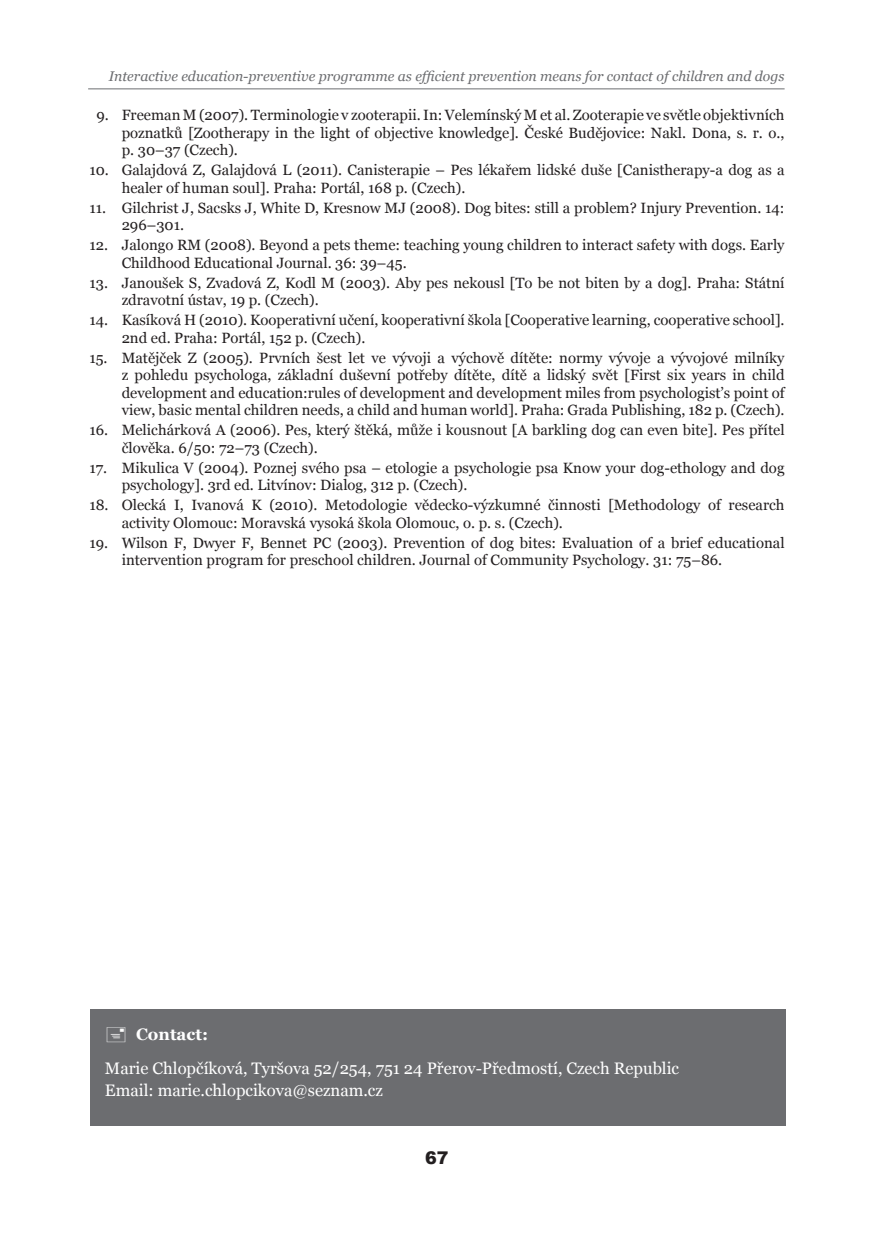
<style>
.page{position:relative;width:874px;height:1241px;background:#fff}
.page>*{position:absolute;margin:0;border:0;box-sizing:border-box;transform-origin:0 0}
.t1{font:900 17.5px "Arial";color:#231f20}
.t2{font:16.62px/22.8px "Georgia";color:#fff}
.t3{font:700 16.62px "Georgia";color:#fff}
.t4{font:14.88px/17.5px "Georgia";color:#231f20}
.t5{font:italic 14px "Georgia";color:#6c6d70}
</style>
<div class="page">
<div style="left:90px;top:1009px;width:694px;height:116px;background:#6c6d70"></div>
<hr style="left:88px;top:88px;width:696px;height:1px;background:#6c6d70">
<p class="t5" style="left:109px;top:67px;width:677px">Interactive education-preventive programme as efficient prevention means for contact of children and dogs</p>
<p class="t4" style="left:122px;top:107px;width:664px;text-align:justify;text-indent:-25px">9. Freeman M (2007). Terminologie v zooterapii. In: Velemínský M et al. Zooterapie ve světle objektivních poznatků [Zootherapy in the light of objective knowledge]. České Budějovice: Nakl. Dona, s. r. o., p. 30–37 (Czech).</p>
<p class="t4" style="left:122px;top:162px;width:664px;text-indent:-32px">10. Galajdová Z, Galajdová L (2011). Canisterapie – Pes lékařem lidské duše [Canistherapy-a dog as a healer of human soul]. Praha: Portál, 168 p. (Czech).</p>
<p class="t4" style="left:122px;top:199px;width:664px;text-indent:-32px">11. Gilchrist J, Sacsks J, White D, Kresnow MJ (2008). Dog bites: still a problem? Injury Prevention. 14:<br>296–301.</p>
<p class="t4" style="left:122px;top:237px;width:664px;text-indent:-32px">12. Jalongo RM (2008). Beyond a pets theme: teaching young children to interact safety with dogs. Early<br>Childhood Educational Journal. 36: 39–45.</p>
<p class="t4" style="left:122px;top:274px;width:664px;text-indent:-32px">13. Janoušek S, Zvadová Z, Kodl M (2003). Aby pes nekousl [To be not biten by a dog]. Praha: Státní zdravotní ústav, 19 p. (Czech).</p>
<p class="t4" style="left:122px;top:312px;width:664px;text-indent:-32px">14. Kasíková H (2010). Kooperativní učení, kooperativní škola [Cooperative learning, cooperative school].<br>2nd ed. Praha: Portál, 152 p. (Czech).</p>
<p class="t4" style="left:122px;top:349px;width:664px;text-align:justify;text-indent:-32px">15. Matějček Z (2005). Prvních šest let ve vývoji a výchově dítěte: normy vývoje a vývojové milníky z pohledu psychologa, základní duševní potřeby dítěte, dítě a lidský svět [First six years in child development and education:rules of development and development miles from psychologist’s point of view, basic mental children needs, a child and human world]. Praha: Grada Publishing, 182 p. (Czech).</p>
<p class="t4" style="left:122px;top:422px;width:664px;text-indent:-32px">16. Melichárková A (2006). Pes, který štěká, může i kousnout [A barkling dog can even bite]. Pes přítel člověka. 6/50: 72–73 (Czech).</p>
<p class="t4" style="left:122px;top:459px;width:664px;text-indent:-32px">17. Mikulica V (2004). Poznej svého psa – etologie a psychologie psa Know your dog-ethology and dog psychology]. 3rd ed. Litvínov: Dialog, 312 p. (Czech).</p>
<p class="t4" style="left:122px;top:497px;width:664px;text-indent:-32px">18. Olecká I, Ivanová K (2010). Metodologie vědecko-výzkumné činnosti [Methodology of research activity Olomouc: Moravská vysoká škola Olomouc, o. p. s. (Czech).</p>
<p class="t4" style="left:122px;top:534px;width:664px;text-indent:-32px">19. Wilson F, Dwyer F, Bennet PC (2003). Prevention of dog bites: Evaluation of a brief educational intervention program for preschool children. Journal of Community Psychology. 31: 75–86.</p>
<p class="t3" style="left:136px;top:1023px;width:73px">Contact:</p>
<p class="t2" style="left:105px;top:1056px;width:575px">Marie Chlopčíková, Tyršova 52/254, 751 24 Přerov-Předmostí, Czech Republic<br>Email: marie.chlopcikova@seznam.cz</p>
<p class="t1" style="left:425px;top:1144px;width:25px">67</p>
</div>
